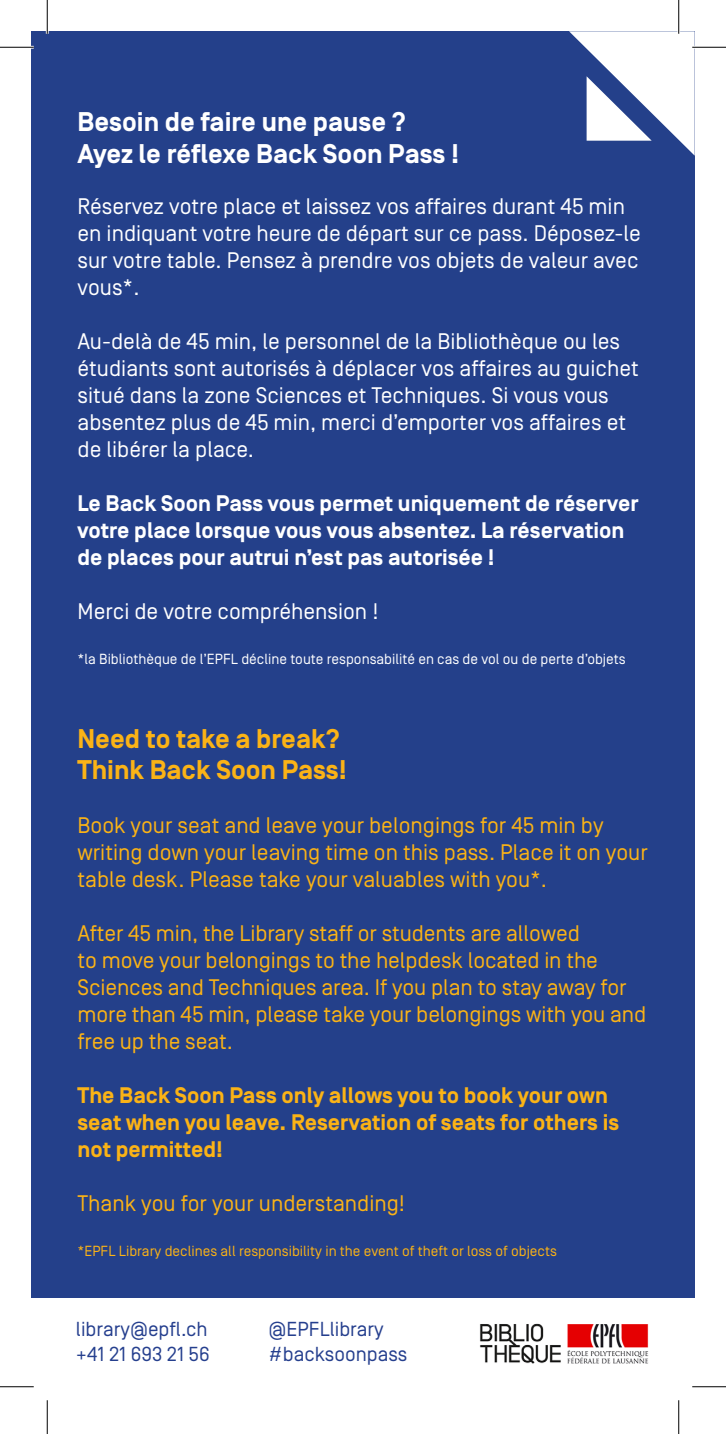
<style>
.page{position:relative;width:726px;height:1434px;background:#fff}
.page>*{position:absolute;margin:0;border:0;box-sizing:border-box;transform-origin:0 0}
.t1{font:700 27px "Simplon Norm";color:#fff}
.t2{font:700 27px "Simplon Norm";color:#fbb316}
.t3{font:22.5px/27px "Simplon Norm";color:#fff}
.t4{font:22.5px/27px "Simplon Norm";letter-spacing:-.005em;color:#fbb316}
.t5{font:700 22.5px/27px "Simplon Norm";color:#fff}
.t6{font:700 22.5px/27px "Simplon Norm";color:#fbb316}
.t7{font:20.25px "Simplon Norm";color:#253f8e}
.t8{font:14.62px "Simplon Norm";color:#fff}
.t9{font:14.62px "Simplon Norm";color:#fbb316}
</style>
<div class="page">
<div style="left:31px;top:31px;width:664px;height:1356px;background:#24408a"></div>
<svg style="left:569px;top:31px;width:126px;height:125px"></svg>
<div style="left:31px;top:1298px;width:664px;height:105px;background:#fff"></div>
<img style="left:480px;top:1323px;width:169px;height:41px">
<hr style="left:0;top:46px;width:34px;height:3px;background:#fff">
<hr style="left:692px;top:46px;width:34px;height:3px;background:#fff">
<hr style="left:46px;top:0;width:3px;height:34px;background:#fff">
<hr style="left:677px;top:0;width:3px;height:34px;background:#fff">
<hr style="left:0;top:47px;width:34px;height:1px;background:#000">
<hr style="left:692px;top:47px;width:34px;height:1px;background:#000">
<hr style="left:0;top:1386px;width:34px;height:1px;background:#000">
<hr style="left:692px;top:1386px;width:34px;height:1px;background:#000">
<hr style="left:47px;top:0;width:1px;height:34px;background:#000">
<hr style="left:47px;top:1400px;width:1px;height:34px;background:#000">
<hr style="left:678px;top:0;width:1px;height:34px;background:#000">
<hr style="left:678px;top:1400px;width:1px;height:34px;background:#000">
<p class="t1" style="left:78px;top:107px;width:330px">Besoin de faire une pause ?</p>
<p class="t1" style="left:78px;top:139px;width:383px">Ayez le réflexe Back Soon Pass !</p>
<p class="t3" style="left:78px;top:193px;width:565px">Réservez votre place et laissez vos affaires durant 45 min en indiquant votre heure de départ sur ce pass. Déposez-le sur votre table. Pensez à prendre vos objets de valeur avec vous*.</p>
<p class="t3" style="left:78px;top:328px;width:563px">Au-delà de 45 min, le personnel de la Bibliothèque ou les étudiants sont autorisés à déplacer vos affaires au guichet situé dans la zone Sciences et Techniques. Si vous vous absentez plus de 45 min, merci d’emporter vos affaires et de libérer la place.</p>
<p class="t5" style="left:78px;top:491px;width:563px">Le Back Soon Pass vous permet uniquement de réserver votre place lorsque vous vous absentez. La réservation de places pour autrui n’est pas autorisée !</p>
<p class="t3" style="left:78px;top:598px;width:302px">Merci de votre compréhension !</p>
<p class="t8" style="left:78px;top:651px;width:550px">*la Bibliothèque de l’EPFL décline toute responsabilité en cas de vol ou de perte d’objets</p>
<p class="t2" style="left:78px;top:724px;width:264px">Need to take a break?</p>
<p class="t2" style="left:78px;top:755px;width:271px">Think Back Soon Pass!</p>
<p class="t4" style="left:78px;top:812px;width:572px">Book your seat and leave your belongings for 45 min by writing down your leaving time on this pass. Place it on your table desk. Please take your valuables with you*.</p>
<p class="t4" style="left:78px;top:920px;width:570px">After 45 min, the Library staff or students are allowed<br>to move your belongings to the helpdesk located in the Sciences and Techniques area. If you plan to stay away for more than 45 min, please take your belongings with you and free up the seat.</p>
<p class="t6" style="left:78px;top:1083px;width:543px">The Back Soon Pass only allows you to book your own seat when you leave. Reservation of seats for others is not permitted!</p>
<p class="t4" style="left:78px;top:1190px;width:329px">Thank you for your understanding!</p>
<p class="t9" style="left:78px;top:1243px;width:481px">*EPFL Library declines all responsibility in the event of theft or loss of objects</p>
<p class="t7" style="left:76px;top:1318px;width:133px">library@epfl.ch</p>
<p class="t7" style="left:76px;top:1343px;width:135px">+41 21 693 21 56</p>
<p class="t7" style="left:269px;top:1318px;width:117px">@EPFLlibrary</p>
<p class="t7" style="left:269px;top:1343px;width:140px">#backsoonpass</p>
</div>
